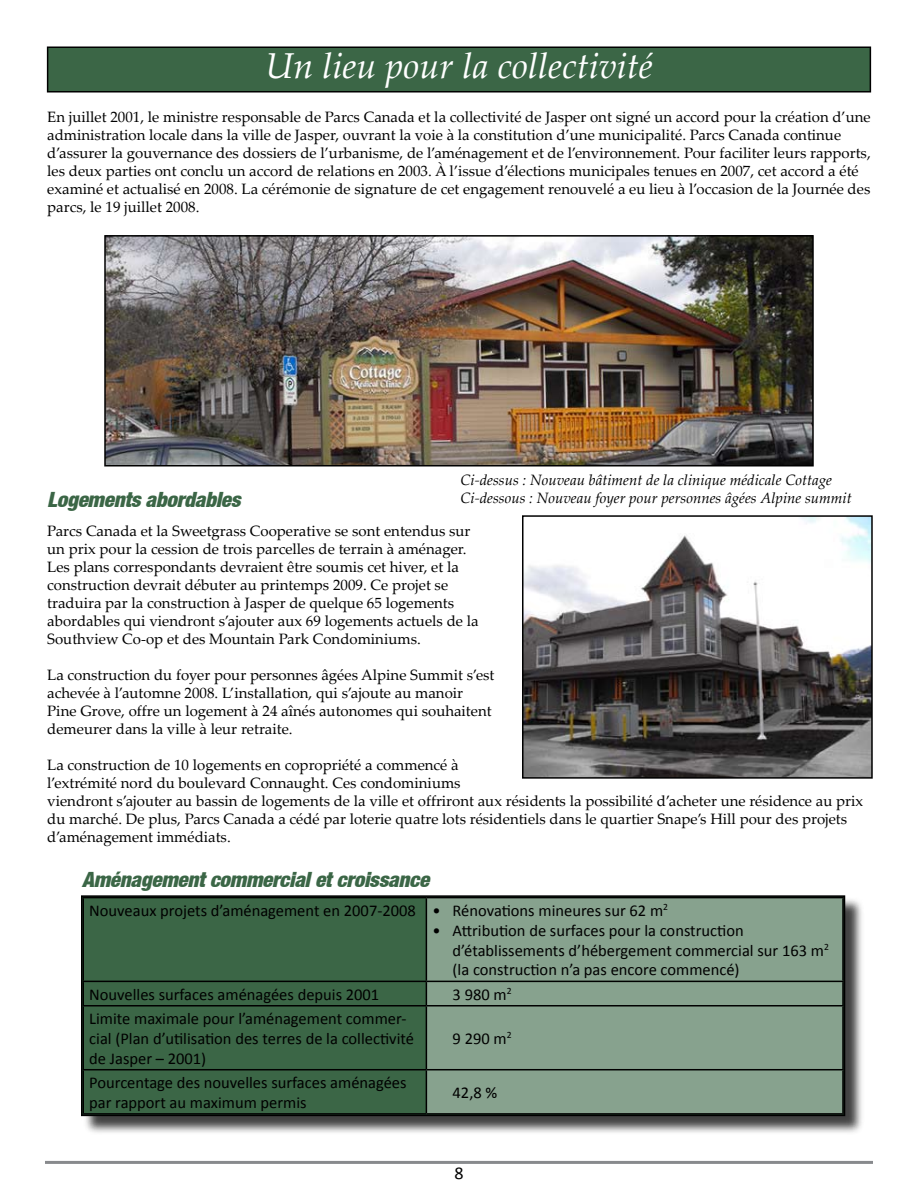
<style>
.page{position:relative;width:918px;height:1188px;background:#fff}
.page>*{position:absolute;margin:0;border:0;box-sizing:border-box;transform-origin:0 0}
.t1{font:italic 36px "Palatino Linotype";color:#fff}
.t2{font:italic 900 condensed 21px "Helvetica Neue";letter-spacing:-.01em;color:#3b6646}
.t3{font:16.5px/19.8px "Calibri";color:#000}
.t4{font:15px/18px "Palatino Linotype";color:#000}
.t5{font:italic 15px/18px "Palatino Linotype";color:#000}
</style>
<div class="page">
<div style="left:48px;top:47px;width:822px;height:45px;background:#3b6646"></div>
<div style="left:47px;top:46px;width:824px;height:47px;border:2px solid #000"></div>
<hr style="left:45px;top:1161px;width:828px;height:3px;background:#888a8d">
<div style="left:81px;top:897px;width:784px;height:240px;background:#000;opacity:.75"></div>
<div style="left:84px;top:898px;width:342px;height:215px;background:#3b6646"></div>
<div style="left:427px;top:898px;width:415px;height:215px;background:#87a28e"></div>
<hr style="left:426px;top:898px;width:1px;height:83px;background:#000">
<hr style="left:82px;top:981px;width:344px;height:1px;background:#000">
<hr style="left:426px;top:981px;width:418px;height:1px;background:#000">
<svg style="left:426px;top:982px;width:1px;height:23px"></svg>
<hr style="left:82px;top:1005px;width:344px;height:1px;background:#000">
<hr style="left:426px;top:1005px;width:418px;height:1px;background:#000">
<hr style="left:426px;top:1006px;width:1px;height:63px;background:#000">
<hr style="left:82px;top:1069px;width:344px;height:1px;background:#000">
<hr style="left:426px;top:1069px;width:418px;height:1px;background:#000">
<hr style="left:426px;top:1070px;width:1px;height:43px;background:#000">
<div style="left:81px;top:895px;width:764px;height:221px;border:2px solid #000"></div>
<img style="left:525px;top:518px;width:345px;height:258px">
<div style="left:522px;top:515px;width:351px;height:264px;border:2px solid #000"></div>
<img style="left:107px;top:238px;width:704px;height:225px">
<div style="left:104px;top:235px;width:710px;height:231px;border:2px solid #000"></div>
<h1 class="t1" style="left:265px;top:40px;width:389px">Un lieu pour la collectivité</h1>
<p class="t4" style="left:47px;top:107px;width:825px">En juillet 2001, le ministre responsable de Parcs Canada et la collectivité de Jasper ont signé un accord pour la création d’une administration locale dans la ville de Jasper, ouvrant la voie à la constitution d’une municipalité. Parcs Canada continue d’assurer la gouvernance des dossiers de l’urbanisme, de l’aménagement et de l’environnement. Pour faciliter leurs rapports, les deux parties ont conclu un accord de relations en 2003. À l’issue d’élections municipales tenues en 2007, cet accord a été examiné et actualisé en 2008. La cérémonie de signature de cet engagement renouvelé a eu lieu à l’occasion de la Journée des parcs, le 19 juillet 2008.</p>
<p class="t5" style="left:460px;top:470px;width:393px">Ci-dessus : Nouveau bâtiment de la clinique médicale Cottage<br>Ci-dessous : Nouveau foyer pour personnes âgées Alpine summit</p>
<h2 class="t2" style="left:47px;top:487px;width:195px">Logements abordables</h2>
<p class="t4" style="left:47px;top:521px;width:433px">Parcs Canada et la Sweetgrass Cooperative se sont entendus sur un prix pour la cession de trois parcelles de terrain à aménager.<br>Les plans correspondants devraient être soumis cet hiver, et la construction devrait débuter au printemps 2009. Ce projet se traduira par la construction à Jasper de quelque 65 logements abordables qui viendront s’ajouter aux 69 logements actuels de la Southview Co-op et des Mountain Park Condominiums.</p>
<p class="t4" style="left:47px;top:665px;width:449px">La construction du foyer pour personnes âgées Alpine Summit s’est achevée à l’automne 2008. L’installation, qui s’ajoute au manoir Pine Grove, offre un logement à 24 aînés autonomes qui souhaitent demeurer dans la ville à leur retraite.</p>
<p class="t4" style="left:47px;top:755px;width:817px">La construction de 10 logements en copropriété a commencé à<br>l’extrémité nord du boulevard Connaught. Ces condominiums<br>viendront s’ajouter au bassin de logements de la ville et offriront aux résidents la possibilité d’acheter une résidence au prix du marché. De plus, Parcs Canada a cédé par loterie quatre lots résidentiels dans le quartier Snape’s Hill pour des projets d’aménagement immédiats.</p>
<h2 class="t2" style="left:82px;top:866px;width:348px">Aménagement commercial et croissance</h2>
<p class="t3" style="left:89px;top:900px;width:328px">Nouveaux projets d’aménagement en 2007-2008</p>
<p class="t3" style="left:453px;top:900px;width:377px">Rénovations mineures sur 62 m<sup>2<br></sup>Attribution de surfaces pour la construction d’établissements d’hébergement commercial sur 163 m<sup>2 </sup>(la construction n’a pas encore commencé)</p>
<p class="t3" style="left:432px;top:900px;width:10px">• •</p>
<p class="t3" style="left:89px;top:984px;width:292px">Nouvelles surfaces aménagées depuis 2001</p>
<p class="t3" style="left:453px;top:984px;width:59px">3 980 m<sup>2</sup></p>
<p class="t3" style="left:89px;top:1008px;width:326px">Limite maximale pour l’aménagement commer&shy;cial (Plan d’utilisation des terres de la collectivité de Jasper – 2001)</p>
<p class="t3" style="left:453px;top:1028px;width:59px">9 290 m<sup>2</sup></p>
<p class="t3" style="left:89px;top:1072px;width:319px">Pourcentage des nouvelles surfaces aménagées par rapport au maximum permis</p>
<p class="t3" style="left:453px;top:1082px;width:46px">42,8 %</p>
</div>
